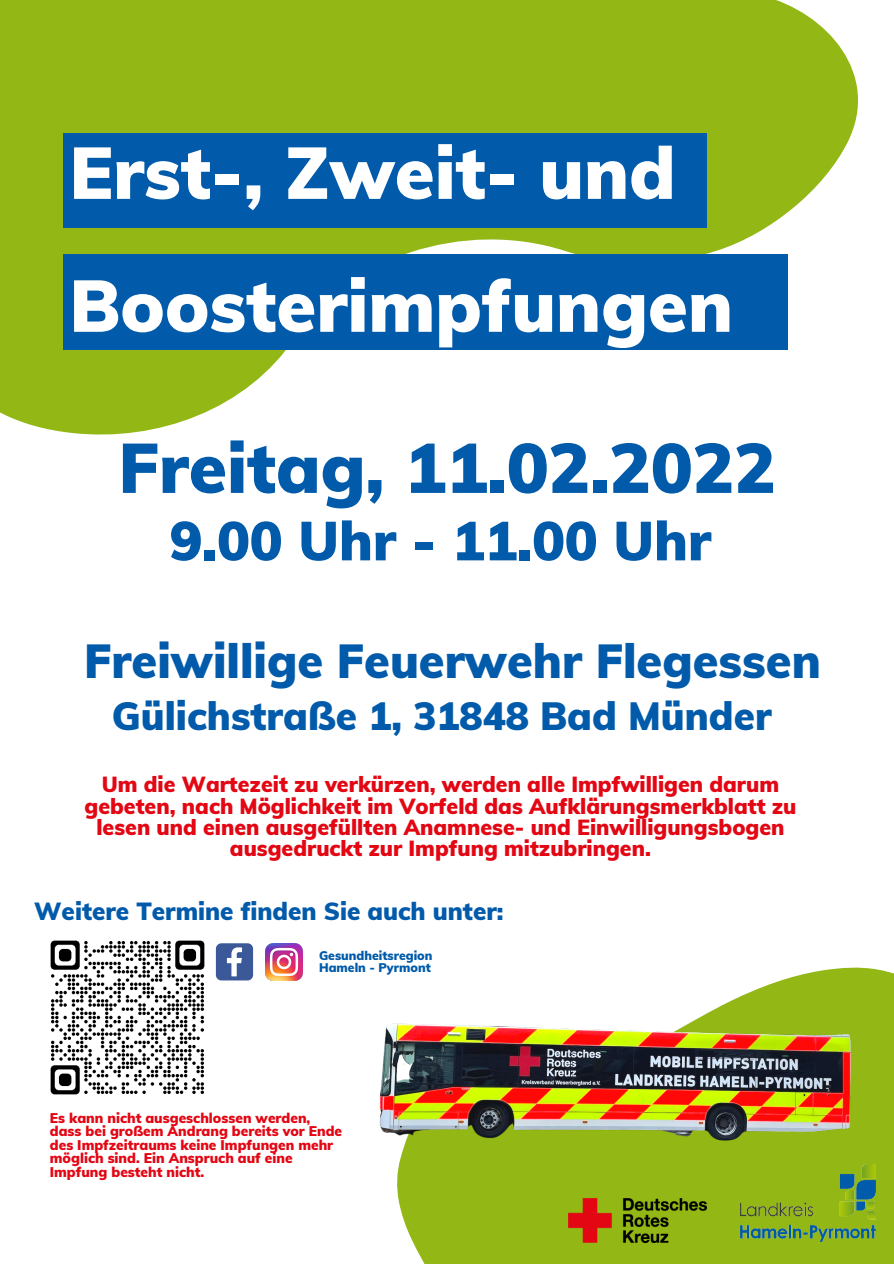
<style>
.page{position:relative;width:894px;height:1264px;background:#fff}
.page>*{position:absolute;margin:0;border:0;box-sizing:border-box;transform-origin:0 0}
.t1{font:900 72.3px/132.9px "Muli";color:#fff}
.t2{font:900 69.3px "Muli";color:#015baa}
.t3{font:900 54.3px "Muli";color:#015baa}
.t4{font:900 46.8px "Muli";color:#015baa}
.t5{font:900 38.55px "Muli";color:#015baa}
.t6{font:900 24.3px "Muli";color:#015baa}
.t7{font:900 21.3px/21.5px "Muli";color:#e30613;text-align:center}
.t8{font:900 13.8px/13.5px "Muli";color:#e30613}
.t9{font:900 12.3px "Muli";color:#015baa}
</style>
<div class="page">
<svg style="left:0;top:0;width:858px;height:435px;fill:#93b715"></svg>
<div style="left:63px;top:133px;width:643px;height:95px;background:#015baa"></div>
<div style="left:63px;top:254px;width:724px;height:95px;background:#015baa"></div>
<div style="left:413px;top:970px;width:480px;height:293px;background:#93b715"></div>
<img style="left:50px;top:940px;width:170px;height:155px">
<svg style="left:216px;top:943px;width:37px;height:37px"></svg>
<img style="left:265px;top:943px;width:37px;height:37px">
<img style="left:379px;top:967px;width:502px;height:275px">
<p class="t1" style="left:69px;top:105px;width:665px">Erst-, Zweit- und<br>Boosterimpfungen</p>
<p class="t2" style="left:118px;top:423px;width:658px">Freitag, 11.02.2022</p>
<p class="t3" style="left:170px;top:506px;width:543px">9.00 Uhr - 11.00 Uhr</p>
<p class="t4" style="left:84px;top:631px;width:738px">Freiwillige Feuerwehr Flegessen</p>
<p class="t5" style="left:112px;top:691px;width:661px">Gülichstraße 1, 31848 Bad Münder</p>
<p class="t7" style="left:84px;top:773px;width:713px">Um die Wartezeit zu verkürzen, werden alle Impfwilligen darum gebeten, nach Möglichkeit im Vorfeld das Aufklärungsmerkblatt zu lesen und einen ausgefüllten Anamnese- und Einwilligungsbogen ausgedruckt zur Impfung mitzubringen.</p>
<p class="t6" style="left:34px;top:895px;width:470px">Weitere Termine finden Sie auch unter:</p>
<p class="t9" style="left:319px;top:947px;width:115px">Gesundheitsregion</p>
<p class="t9" style="left:319px;top:959px;width:113px">Hameln - Pyrmont</p>
<p class="t8" style="left:50px;top:1110px;width:294px">Es kann nicht ausgeschlossen werden, dass bei großem Andrang bereits vor Ende des Impfzeitraums keine Impfungen mehr möglich sind. Ein Anspruch auf eine Impfung besteht nicht.</p>
</div>
